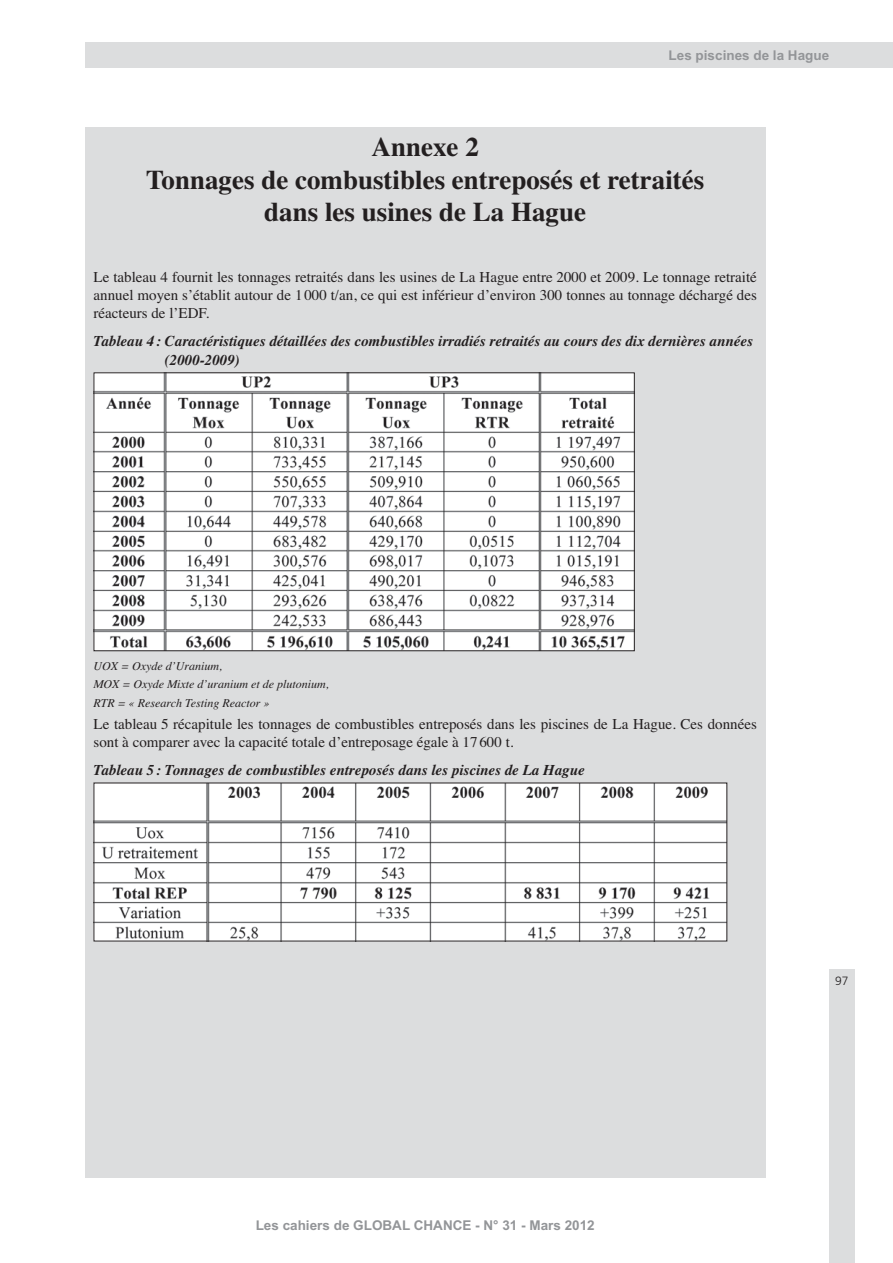
<style>
.page{position:relative;width:893px;height:1263px;background:#fff}
.page>*{position:absolute;margin:0;border:0;box-sizing:border-box;transform-origin:0 0}
.t1{font:700 27px/32.4px "Times";color:#231f20;text-align:center}
.t2{font:15px/18px "Times";color:#231f20;text-align:justify}
.t3{font:italic 700 15px/19.5px "Times";color:#231f20}
.t4{font:700 13.5px "Arial";color:#939598}
.t5{font:italic 12px/18.6px "Times";color:#231f20}
.t6{font:300 12px "Frutiger";color:#231f20}
</style>
<div class="page">
<div style="left:829px;top:969px;width:26px;height:294px;background:#dcddde"></div>
<div style="left:85px;top:43px;width:808px;height:25px;background:#dcddde"></div>
<div style="left:85px;top:128px;width:680px;height:1050px;background:#dcddde"></div>
<img style="left:96px;top:374px;width:537px;height:275px">
<div style="left:94px;top:372px;width:541px;height:279px;border:1px solid #231f20"></div>
<img style="left:96px;top:785px;width:629px;height:154px">
<p class="t4" style="left:669px;top:48px;width:162px">Les piscines de la Hague</p>
<p class="t1" style="left:146px;top:133px;width:560px">Annexe 2<br>Tonnages de combustibles entreposés et retraités dans les usines de La Hague</p>
<p class="t2" style="left:94px;top:269px;width:665px">Le tableau 4 fournit les tonnages retraités dans les usines de La Hague entre 2000 et 2009. Le tonnage retraité annuel moyen s’établit autour de 1 000 t/an, ce qui est inférieur d’environ 300 tonnes au tonnage déchargé des réacteurs de l’EDF.</p>
<p class="t3" style="left:165px;top:332px;width:589px;text-indent:-71px">Tableau 4 : Caractéristiques détaillées des combustibles irradiés retraités au cours des dix dernières années (2000-2009)</p>
<p class="t5" style="left:94px;top:657px;width:237px">UOX = Oxyde d’Uranium,<br>MOX = Oxyde Mixte d’uranium et de plutonium,<br>RTR = « Research Testing Reactor »</p>
<p class="t2" style="left:94px;top:717px;width:665px">Le tableau 5 récapitule les tonnages de combustibles entreposés dans les piscines de La Hague. Ces données sont à comparer avec la capacité totale d’entreposage égale à 17 600 t.</p>
<p class="t3" style="left:94px;top:762px;width:493px">Tableau 5 : Tonnages de combustibles entreposés dans les piscines de La Hague</p>
<p class="t6" style="left:835px;top:976px;width:15px">97</p>
<p class="t4" style="left:256px;top:1218px;width:341px">Les cahiers de GLOBAL CHANCE - N° 31 - Mars 2012</p>
</div>
